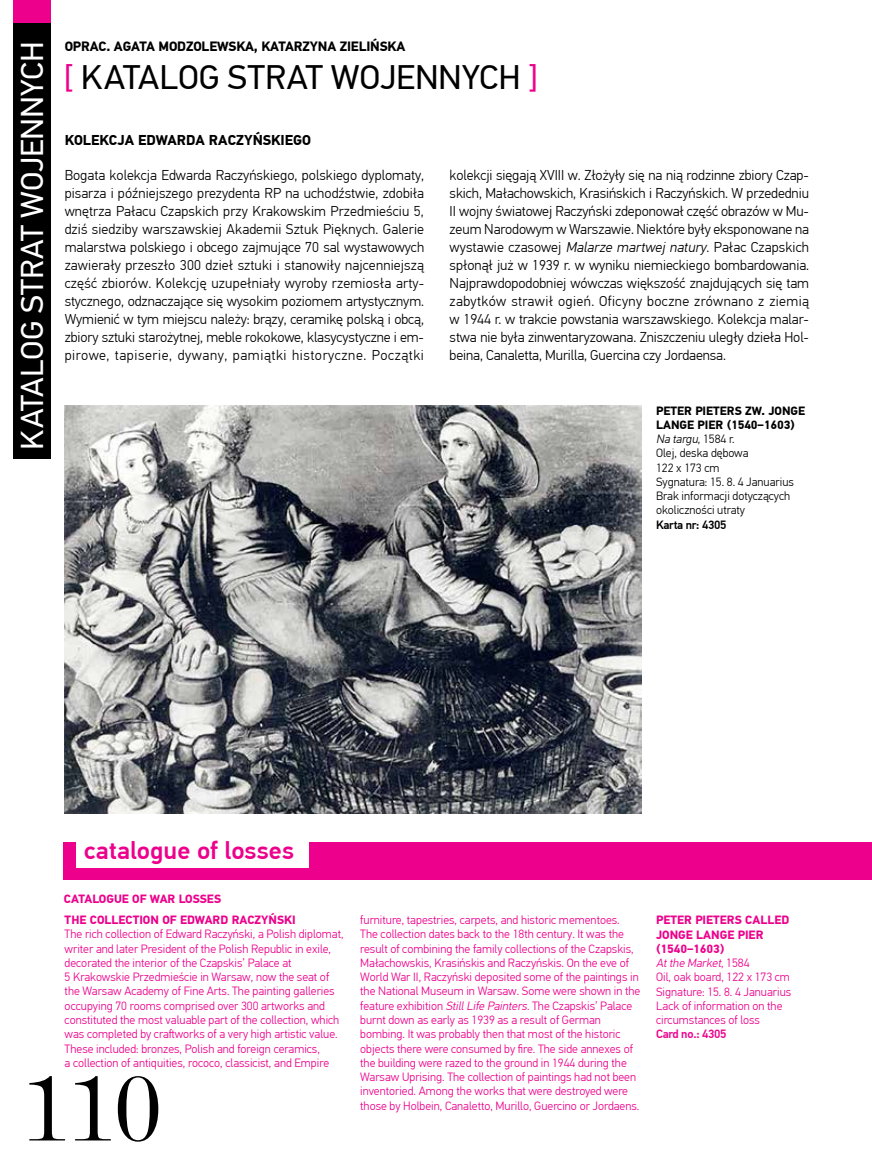
<style>
.page{position:relative;width:872px;height:1170px;background:#fff}
.page>*{position:absolute;margin:0;border:0;box-sizing:border-box;transform-origin:0 0}
.t1{font:97.5px "De Vinne EU";color:#000}
.t2{font:33.9px "PF Din Text Pro";letter-spacing:-.01em;color:#000;scale:1.04 1}
.t3{font:31.5px "PF Din Text Pro";letter-spacing:-.01em;color:#fff;scale:1.04 1}
.t4{font:500 24.9px "PF Din Text Pro";color:#ec008c;scale:1.04 1}
.t5{font:300 14.25px/18px "PF Din Text Pro";letter-spacing:.01em;color:#000;text-align:justify}
.t6{font:700 14.25px "PF Din Text Pro";color:#000}
.t7{font:700 13.5px "PF Din Text Pro";letter-spacing:-.01em;color:#000}
.t8{font:300 12px/14.2px "PF Din Text Pro";color:#ec008c}
.t9{font:300 12px/14.2px "PF Din Text Pro";color:#000}
.t10{font:700 12px/14.2px "PF Din Text Pro";color:#ec008c}
.t11{font:500 12px "PF Din Text Pro";letter-spacing:-.02em;color:#ec008c}
.t12{font:500 12px "PF Din Text Pro";letter-spacing:-.02em;color:#000}
.s1{color:#ec008c}
.s2{font-style:italic}
.s3{font-weight:700}
</style>
<div class="page">
<div style="left:14px;top:0;width:37px;height:458px;background:#000"></div>
<div style="left:14px;top:0;width:37px;height:23px;background:#ec008c"></div>
<div style="left:64px;top:842px;width:808px;height:37px;background:#ec008c"></div>
<img style="left:65px;top:405px;width:576px;height:408px">
<div style="left:76px;top:833px;width:232px;height:34px;background:#fff"></div>
<h3 class="t3" style="left:14px;top:450px;width:394px;rotate:-90deg">KATALOG STRAT WOJENNYCH</h3>
<p class="t7" style="left:65px;top:38px;width:26px">OPRAC</p>
<p class="t7" style="left:106px;top:38px;width:97px">. AGATA MODZOLEWSKA</p>
<p class="t7" style="left:254px;top:38px;width:102px">, KATARZYNA ZIELIŃSKA</p>
<h2 class="t2" style="left:64px;top:58px;width:58px"><span class="s1">[</span> KATALOG</h2>
<h2 class="t2" style="left:228px;top:58px;width:20px">STRAT</h2>
<h2 class="t2" style="left:331px;top:58px;width:200px">WOJENNYCH <span class="s1">]</span></h2>
<p class="t6" style="left:65px;top:131px;width:10px">KOLEKC</p>
<p class="t6" style="left:117px;top:131px;width:32px">JA EDWARDA</p>
<p class="t6" style="left:209px;top:131px;width:10px">RAC</p>
<p class="t6" style="left:236px;top:131px;width:26px">ZYŃSKIEGO</p>
<p class="t5" style="left:65px;top:166px;width:361px">Bogata kolekcja Edwarda Raczyńskiego, polskiego dyplomaty, pisarza i późniejszego prezydenta RP na uchodźstwie, zdobiła wnętrza Pałacu Czapskich przy Krakowskim Przedmieściu 5, dziś siedziby warszawskiej Akademii Sztuk Pięknych. Galerie malarstwa polskiego i obcego zajmujące 70 sal wystawowych zawierały przeszło 300 dzieł sztuki i stanowiły najcenniejszą część zbiorów. Kolekcję uzupełniały wyroby rzemiosła arty&shy;stycznego, odznaczające się wysokim poziomem artystycznym.<br>Wymienić w tym miejscu należy: brązy, ceramikę polską i obcą, zbiory sztuki starożytnej, meble rokokowe, klasycystyczne i em&shy;pirowe, tapiserie, dywany, pamiątki historyczne. Początki</p>
<p class="t5" style="left:449px;top:166px;width:361px">kolekcji sięgają XVIII w. Złożyły się na nią rodzinne zbiory Czap&shy;skich, Małachowskich, Krasińskich i Raczyńskich. W przededniu II wojny światowej Raczyński zdeponował część obrazów w Mu&shy;zeum Narodowym w Warszawie. Niektóre były eksponowane na wystawie czasowej <span class="s2">Malarze martwej natury</span>. Pałac Czapskich spłonął już w 1939 r. w wyniku niemieckiego bombardowania.<br>Najprawdopodobniej wówczas większość znajdujących się tam zabytków strawił ogień. Oficyny boczne zrównano z ziemią w 1944 r. w trakcie powstania warszawskiego. Kolekcja malar&shy;stwa nie była zinwentaryzowana. Zniszczeniu uległy dzieła Hol&shy;beina, Canaletta, Murilla, Guercina czy Jordaensa.</p>
<p class="t9" style="left:656px;top:403px;width:151px"><span class="s3">PETER PIETERS ZW. JONGE<br>LANGE PIER (1540–1603)<br></span><span class="s2">Na targu</span>, 1 5 8 4 r.<br>Olej, deska dębowa<br>122 x 173 cm<br>Sygnatura: 15. 8. 4 Januarius<br>Brak informacji dotyczących okoliczności utraty</p>
<p class="t12" style="left:656px;top:517px;width:72px">Karta nr: 4305</p>
<h3 class="t4" style="left:84px;top:835px;width:203px">catalogue of losses</h3>
<p class="t10" style="left:64px;top:892px;width:159px">CATALOGUE OF WAR LOSSES</p>
<p class="t10" style="left:65px;top:913px;width:232px">THE COLLECTION OF EDWARD RACZYŃSKI</p>
<p class="t8" style="left:65px;top:927px;width:280px">The rich collection of Edward Raczyński, a Polish diplomat, writer and later President of the Polish Republic in exile, decorated the interior of the Czapskis’ Palace at<br>5 Krakowskie Przedmieście in Warsaw, now the seat of the Warsaw Academy of Fine Arts. The painting galleries occupying 70 rooms comprised over 300 artworks and constituted the most valuable part of the collection, which was completed by craftworks of a very high artistic value.<br>These included: bronzes, Polish and foreign ceramics,<br>a collection of antiquities, rococo, classicist, and Empire</p>
<h1 class="t1" style="left:21px;top:1049px;width:144px">110</h1>
<p class="t8" style="left:360px;top:913px;width:282px">furniture, tapestries, carpets, and historic mementoes.<br>The collection dates back to the 18th century. It was the result of combining the family collections of the Czapskis, Małachowskis, Krasińskis and Raczyńskis. On the eve of World War II, Raczyński deposited some of the paintings in the National Museum in Warsaw. Some were shown in the feature exhibition <span class="s2">StillLife Painters</span>. The Czapskis’ Palace burnt down as early as 1939 as a result of German bombing. It was probably then that most of the historic objects there were consumed by fire. The side annexes of the building were razed to the ground in 1944 during the Warsaw Uprising. The collection of paintings had not been inventoried. Among the works that were destroyed were those by Holbein, Canaletto, Murillo, Guercino or Jordaens.</p>
<p class="t10" style="left:656px;top:913px;width:135px">PETER PIETERS CALLED<br>JONGE</p>
<p class="t10" style="left:696px;top:927px;width:9px">LANGE</p>
<p class="t10" style="left:738px;top:927px;width:14px">PIER</p>
<p class="t8" style="left:656px;top:941px;width:137px"><span class="s3">(1540–1603)<br></span><span class="s2">Atthe Market</span>, 1 5 8 4<br>Oil, oak board, 122 x 173 cm<br>Signature: 15. 8. 4 Januarius<br>Lack of information on the circumstances of loss</p>
<p class="t11" style="left:656px;top:1026px;width:72px">Card no.: 4305</p>
</div>
